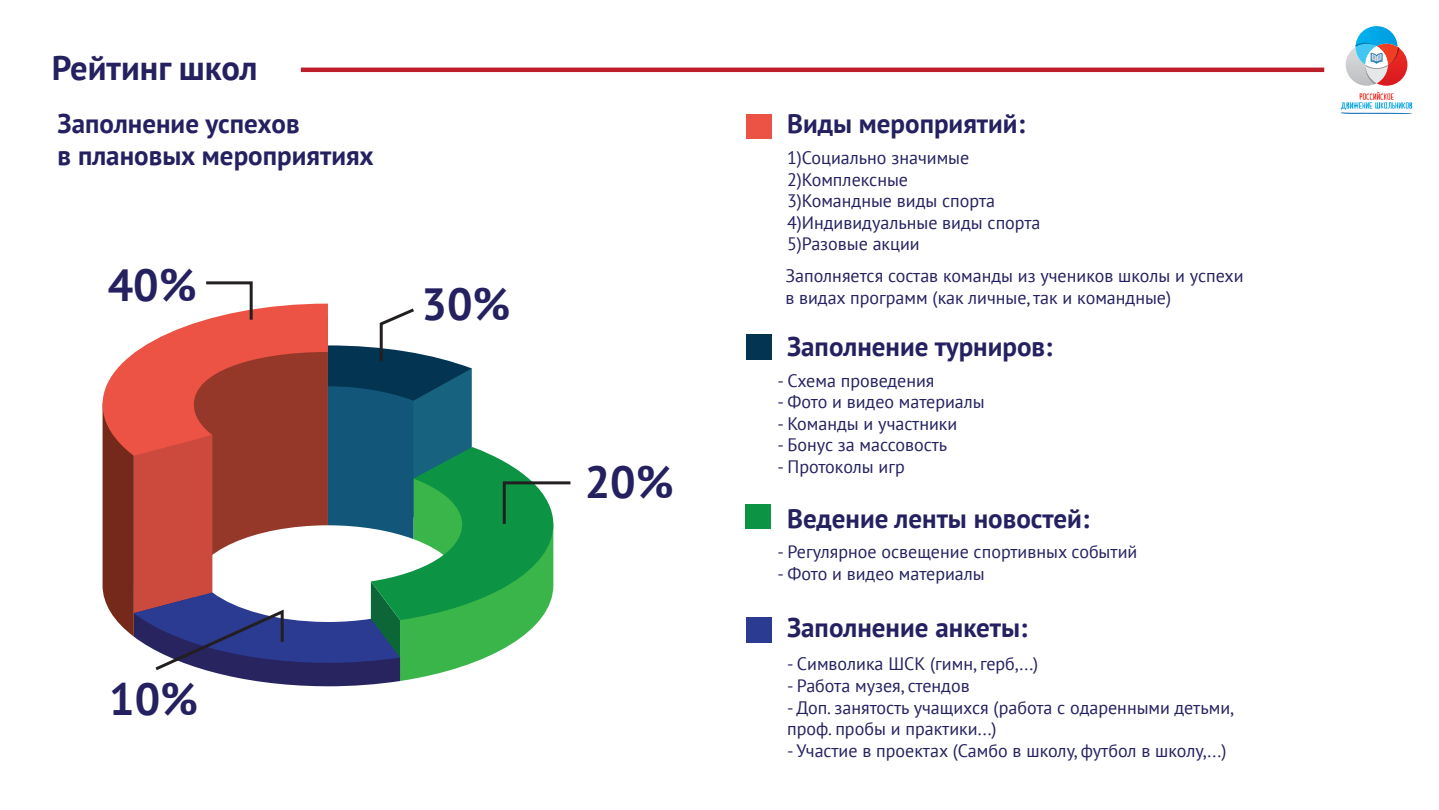
<style>
.page{position:relative;width:1439px;height:810px;background:#fff}
.page>*{position:absolute;margin:0;border:0;box-sizing:border-box;transform-origin:0 0}
.t1{font:700 45px "PT Sans";color:#252161}
.t2{font:700 34.5px "PT Sans";color:#252161}
.t3{font:700 27px/32.4px "PT Sans";color:#252161}
.t4{font:18px/21.6px "PT Sans";color:#252161}
</style>
<div class="page">
<svg style="left:1340px;top:92px;width:72px;height:22px"></svg>
<svg style="left:1345px;top:26px;width:62px;height:60px"></svg>
<hr style="left:301px;top:68px;width:1023px;height:4px;background:#be1d2c">
<svg style="left:103px;top:281px;width:468px;height:405px"></svg>
<div style="left:746px;top:334px;width:25px;height:25px;background:#033451"></div>
<div style="left:746px;top:114px;width:25px;height:25px;background:#ec5344"></div>
<div style="left:746px;top:504px;width:25px;height:25px;background:#0d9344"></div>
<div style="left:746px;top:617px;width:25px;height:25px;background:#2a3b91"></div>
<h2 class="t2" style="left:52px;top:45px;width:207px">Рейтинг школ</h2>
<h3 class="t3" style="left:58px;top:107px;width:318px">Заполнение успехов<br>в плановых мероприятиях</h3>
<h1 class="t1" style="left:108px;top:256px;width:90px">40%</h1>
<h1 class="t1" style="left:421px;top:274px;width:90px">30%</h1>
<h1 class="t1" style="left:109px;top:669px;width:90px">10%</h1>
<h1 class="t1" style="left:585px;top:453px;width:90px">20%</h1>
<h3 class="t3" style="left:787px;top:107px;width:239px">Виды мероприятий:</h3>
<p class="t4" style="left:787px;top:146px;width:255px">1)Социально значимые<br>2)Комплексные<br>3)Командные виды спорта<br>4)Индивидуальные виды спорта<br>5)Разовые акции</p>
<p class="t4" style="left:785px;top:265px;width:460px">Заполняется состав команды из учеников школы и успехи в видах программ (как личные, так и командные)</p>
<h3 class="t3" style="left:787px;top:329px;width:267px">Заполнение турниров:</h3>
<p class="t4" style="left:777px;top:369px;width:158px">- Схема проведения</p>
<p class="t4" style="left:777px;top:391px;width:209px">- Фото и видео материалы</p>
<p class="t4" style="left:777px;top:412px;width:181px">- Команды и участники</p>
<p class="t4" style="left:777px;top:434px;width:171px">- Бонус за массовость</p>
<p class="t4" style="left:777px;top:456px;width:129px">- Протоколы игр</p>
<h3 class="t3" style="left:787px;top:502px;width:304px">Ведение ленты новостей:</h3>
<p class="t4" style="left:777px;top:541px;width:361px">- Регулярное освещение спортивных событий</p>
<p class="t4" style="left:777px;top:562px;width:209px">- Фото и видео материалы</p>
<h3 class="t3" style="left:787px;top:611px;width:242px">Заполнение анкеты:</h3>
<p class="t4" style="left:787px;top:653px;width:253px">- Символика ШСК (гимн, герб,...)</p>
<p class="t4" style="left:787px;top:674px;width:184px">- Работа музея, стендов</p>
<p class="t4" style="left:787px;top:696px;width:448px">- Доп. занятость учащихся (работа с одаренными детьми, проф. пробы и практики...)</p>
<p class="t4" style="left:787px;top:739px;width:441px">- Участие в проектах (Самбо в школу, футбол в школу,...)</p>
</div>
